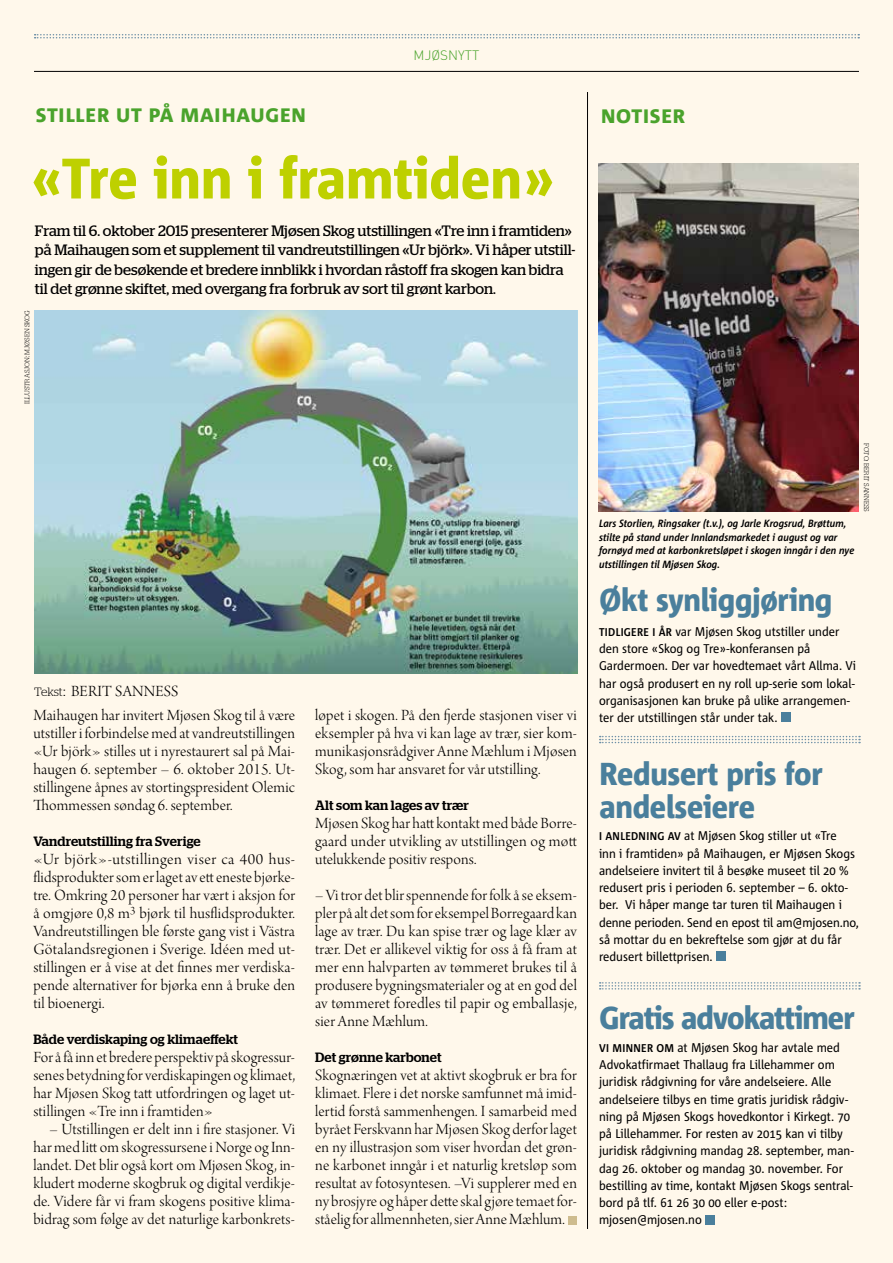
<style>
.page{position:relative;width:893px;height:1263px;background:#fff8eb}
.page>*{position:absolute;margin:0;border:0;box-sizing:border-box;transform-origin:0 0}
.t1{font:800 57px "Corpid C1 s S Cd";color:#bed000}
.t2{font:800 31.8px/33px "Corpid C1 s S Cd";letter-spacing:-.01em;color:#4a7f9c}
.t3{font:800 31.8px "Corpid C1 s S Cd";letter-spacing:-.03em;color:#4a7f9c}
.t4{font:800 19.5px "Corpid C1 s";letter-spacing:.01em;color:#4aa32c}
.t5{font:16.5px/18px "Arno Pro Light Display";letter-spacing:.01em;color:#000;text-align:justify}
.t6{font:15px/19.5px "Stag";color:#000}
.t7{font:500 13.5px "Stag";letter-spacing:.01em;color:#000}
.t8{font:300 13.5px "DIN";color:#4aa32c}
.t9{font:12.6px/17.2px "Corpid C1 s S Cd";color:#000}
.t10{font:italic 700 10.5px/13.5px "Corpid C1 s S Cd";color:#000}
.t11{font:300 6.75px "Stag";color:#000}
.s1{font-size:9px}
.s2{font-family:"Stag";font-weight:300;font-size:12px}
.s3{font-family:"Helvetica";font-size:12px}
.s4{font-weight:700;font-size:11.25px}
</style>
<div class="page">
<svg style="left:35px;top:34px;width:824px;height:4px"></svg>
<hr style="left:34px;top:71px;width:825px;height:1px;background:#000">
<div style="left:568px;top:1216px;width:9px;height:8px;background:#cebc8e"></div>
<img style="left:34px;top:310px;width:544px;height:364px">
<img style="left:598px;top:164px;width:261px;height:348px">
<div style="left:781px;top:713px;width:9px;height:9px;background:#4a7f9c"></div>
<svg style="left:600px;top:736px;width:260px;height:7px"></svg>
<div style="left:716px;top:952px;width:9px;height:9px;background:#4a7f9c"></div>
<div style="left:705px;top:1215px;width:9px;height:9px;background:#4a7f9c"></div>
<svg style="left:600px;top:982px;width:260px;height:7px"></svg>
<hr style="left:587px;top:92px;width:1px;height:1137px;background:#000">
<p class="t8" style="left:414px;top:47px;width:67px">MJØSNYTT</p>
<p class="t4" style="left:36px;top:102px;width:272px">STILLER UT PÅ MAIHAUGEN</p>
<p class="t4" style="left:601px;top:104px;width:86px">NOTISER</p>
<h1 class="t1" style="left:32px;top:143px;width:523px">«Tre inn i framtiden»</h1>
<p class="t6" style="left:35px;top:221px;width:542px">Fram til 6. oktober 2015 presenterer Mjøsen Skog utstillingen «Tre inn i framtiden» på Maihaugen som et supplement til vandreutstillingen «Ur björk». Vi håper utstill&shy;ingen gir de besøkende et bredere innblikk i hvordan råstoff fra skogen kan bidra til det grønne skiftet, med overgang fra forbruk av sort til grønt karbon.</p>
<p class="t11" style="left:23px;top:404px;width:96px;rotate:-90deg">illustrasjon<span class="s1">:</span> mjøsen skog</p>
<p class="t5" style="left:34px;top:683px;width:146px"><span class="s2">Tekst</span><span class="s3">:</span> BERIT SANNESS</p>
<p class="t5" style="left:33px;top:707px;width:263px">Maihaugen har invitert Mjøsen Skog til å være utstiller i forbindelse med at vandreutstillingen «Ur björk» stilles ut i nyrestaurert sal på Mai&shy;haugen 6. september – 6. oktober 2015. Ut&shy;stillingene åpnes av stortingspresident Olemic Thommessen søndag 6. september.</p>
<p class="t7" style="left:33px;top:833px;width:169px">Vandreutstilling fra Sverige</p>
<p class="t5" style="left:33px;top:851px;width:263px">«Ur björk»-utstillingen viser ca 400 hus&shy;flidsprodukter som er laget av ett eneste bjørke&shy;tre. Omkring 20 personer har vært i aksjon for å omgjøre 0,8 m<sup>3</sup> bjørk til husflidsprodukter.<br>Vandreutstillingen ble første gang vist i Västra Götalandsregionen i Sverige. Idéen med ut&shy;stillingen er å vise at det finnes mer verdiska&shy;pende alternativer for bjørka enn å bruke den til bioenergi.</p>
<p class="t7" style="left:33px;top:1031px;width:206px">Både verdiskaping og klimaeffekt</p>
<p class="t5" style="left:33px;top:1049px;width:263px">For å få inn et bredere perspektiv på skogressur&shy;senes betydning for verdiskapingen og klimaet, har Mjøsen Skog tatt utfordringen og laget ut&shy;stillingen «Tre inn i framtiden»</p>
<p class="t5" style="left:33px;top:1121px;width:263px;text-indent:16px">– Utstillingen er delt inn i fire stasjoner. Vi har med litt om skogressursene i Norge og Inn&shy;landet. Det blir også kort om Mjøsen Skog, in&shy;kludert moderne skogbruk og digital verdikje&shy;de. Videre får vi fram skogens positive klima&shy;bidrag som følge av det naturlige karbonkrets-</p>
<p class="t5" style="left:315px;top:707px;width:263px">løpet i skogen. På den fjerde stasjonen viser vi eksempler på hva vi kan lage av trær, sier kom&shy;munikasjonsrådgiver Anne Mæhlum i Mjøsen Skog, som har ansvaret for vår utstilling.</p>
<p class="t7" style="left:315px;top:797px;width:155px">Alt som kan lages av trær</p>
<p class="t5" style="left:315px;top:815px;width:263px">Mjøsen Skog har hatt kontakt med både Borre&shy;gaard under utvikling av utstillingen og møtt utelukkende positiv respons.</p>
<p class="t5" style="left:315px;top:887px;width:263px">– Vi tror det blir spennende for folk å se eksem&shy;pler på alt det som for eksempel Borregaard kan lage av trær. Du kan spise trær og lage klær av trær. Det er allikevel viktig for oss å få fram at mer enn halvparten av tømmeret brukes til å produsere bygningsmaterialer og at en god del av tømmeret foredles til papir og emballasje, sier Anne Mæhlum.</p>
<p class="t7" style="left:315px;top:1049px;width:128px">Det grønne karbonet</p>
<p class="t5" style="left:315px;top:1067px;width:263px">Skognæringen vet at aktivt skogbruk er bra for klimaet. Flere i det norske samfunnet må imid&shy;lertid forstå sammenhengen. I samarbeid med byrået Ferskvann har Mjøsen Skog derfor laget en ny illustrasjon som viser hvordan det grøn&shy;ne karbonet inngår i et naturlig kretsløp som resultat av fotosyntesen. –Vi supplerer med en ny brosjyre og håper dette skal gjøre temaet for&shy;ståelig for allmennheten, sier Anne Mæhlum.</p>
<p class="t10" style="left:599px;top:516px;width:257px">Lars Storlien, Ringsaker (t.v.), og Jarle Krogsrud, Brøttum, stilte på stand under Innlandsmarkedet i august og var fornøyd med at karbonkretsløpet i skogen inngår i den nye utstillingen til Mjøsen Skog.</p>
<h2 class="t2" style="left:599px;top:582px;width:234px">Økt synliggjøring</h2>
<p class="t9" style="left:599px;top:622px;width:259px"><span class="s4">TIDLIGERE I ÅR</span> var Mjøsen Skog utstiller under den store «Skog og Tre»-konferansen på Gardermoen. Der var hovedtemaet vårt Allma. Vi har også produsert en ny roll up-serie som lokal&shy;organisasjonen kan bruke på ulike arrangemen&shy;ter der utstillingen står under tak.</p>
<p class="t11" style="left:870px;top:443px;width:71px;rotate:90deg">foto<span class="s1">:</span> berit sanness</p>
<h2 class="t2" style="left:599px;top:756px;width:225px">Redusert pris for andelseiere</h2>
<p class="t9" style="left:599px;top:827px;width:261px"><span class="s4">I ANLEDNING AV</span> at Mjøsen Skog stiller ut «Tre<br>inn i framtiden» på Maihaugen, er Mjøsen Skogs andelseiere invitert til å besøke museet til 20 % redusert pris i perioden 6. september – 6. okto&shy;ber. Vi håper mange tar turen til Maihaugen i denne perioden. Send en epost til am@mjosen.no, så mottar du en bekreftelse som gjør at du får redusert billettprisen.</p>
<h2 class="t3" style="left:599px;top:998px;width:257px">Gratis advokattimer</h2>
<p class="t9" style="left:599px;top:1038px;width:256px"><span class="s4">VI MINNER OM</span> at Mjøsen Skog har avtale med Advokatfirmaet Thallaug fra Lillehammer om juridisk rådgivning for våre andelseiere. Alle andelseiere tilbys en time gratis juridisk rådgiv&shy;ning på Mjøsen Skogs hovedkontor i Kirkegt. 70 på Lillehammer. For resten av 2015 kan vi tilby juridisk rådgivning mandag 28. september, man&shy;dag 26. oktober og mandag 30. november. For bestilling av time, kontakt Mjøsen Skogs sentral&shy;bord på tlf. 61 26 30 00 eller e-post: mjosen@mjosen.no</p>
</div>
